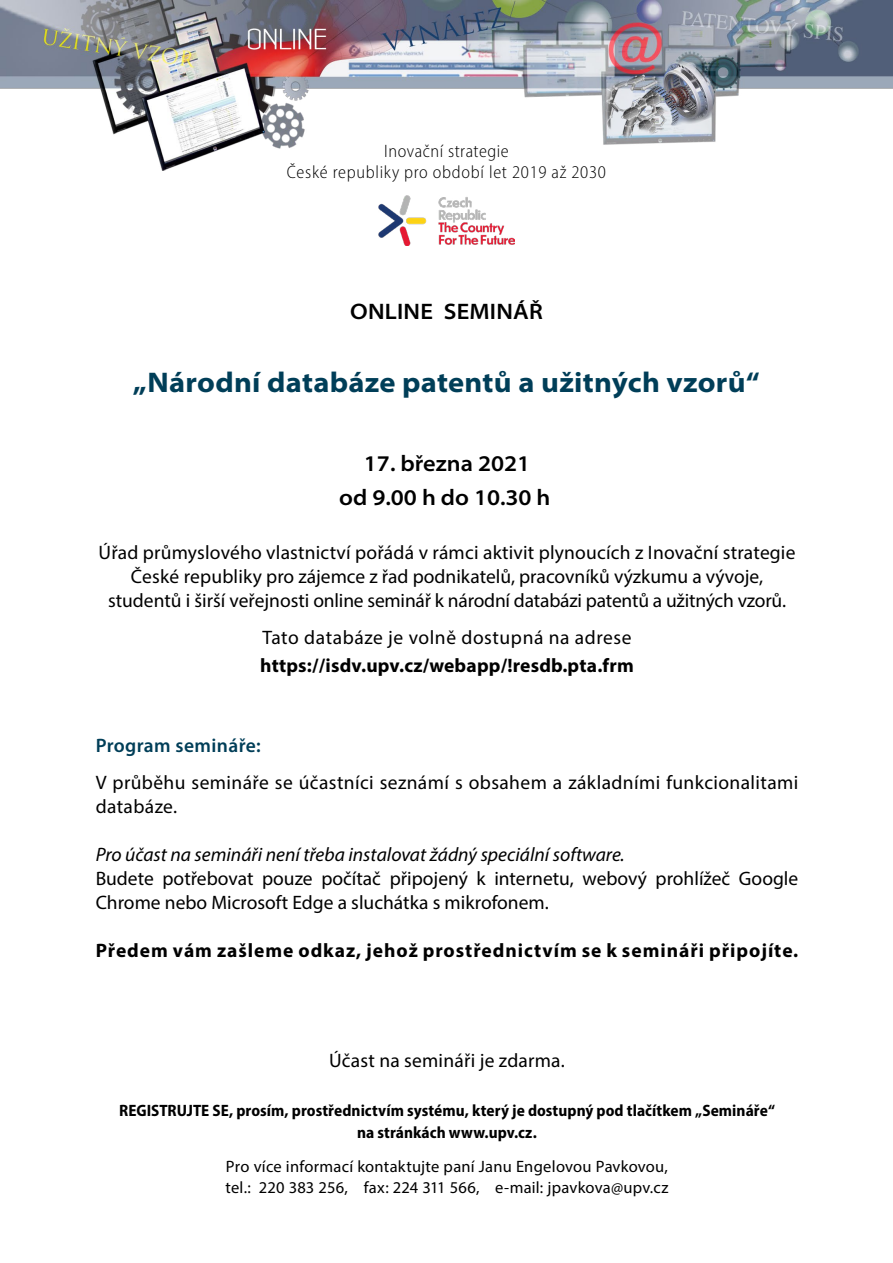
<style>
.page{position:relative;width:893px;height:1263px;background:#fff}
.page>*{position:absolute;margin:0;border:0;box-sizing:border-box;transform-origin:0 0}
.t1{font:700 semi-expanded 28.5px "Myriad Pro";letter-spacing:.01em;color:#003e58}
.t2{font:600 semi-expanded 22.5px/34.5px "Myriad Pro";color:#000;text-align:center}
.t3{font:19.5px/24px "Myriad Pro";letter-spacing:.005em;color:#000}
.t4{font:700 19.5px "Myriad Pro";letter-spacing:.05em;color:#000}
.t5{font:italic 19.5px "Myriad Pro";color:#000}
.t6{font:700 19.5px "Myriad Pro";letter-spacing:.01em;color:#000}
.t7{font:19.5px "Myriad Pro";letter-spacing:.03em;color:#000}
.t8{font:600 19.5px "Myriad Pro";letter-spacing:.02em;color:#003e58}
.t9{font:300 semi-condensed 18px/21.6px "Myriad Pro";letter-spacing:.04em;color:#000;text-align:center}
.t10{font:16.5px/21px "Myriad Pro";letter-spacing:.015em;color:#000}
.t11{font:700 semi-condensed 16.5px/22.5px "Myriad Pro";letter-spacing:.005em;color:#000;text-align:center}
</style>
<div class="page">
<img style="left:379px;top:196px;width:135px;height:49px">
<img style="left:0;top:0;width:893px;height:170px">
<p class="t9" style="left:287px;top:140px;width:320px">Inovační strategie<br>České republiky pro období let 2019 až 2030</p>
<p class="t2" style="left:350px;top:294px;width:194px">ONLINE SEMINÁŘ</p>
<h1 class="t1" style="left:133px;top:364px;width:629px">„Národní databáze patentů a užitných vzorů“</h1>
<p class="t2" style="left:339px;top:445px;width:213px">17. března 2021<br>od 9.00 h do 10.30 h</p>
<p class="t3" style="left:99px;top:540px;width:698px;text-align:center">Úřad průmyslového vlastnictví pořádá v rámci aktivit plynoucích z Inovační strategie<br>České republiky pro zájemce z řad podnikatelů, pracovníků výzkumu a vývoje, studentů i širší veřejnosti online seminář k národní databázi patentů a užitných vzorů.</p>
<p class="t7" style="left:262px;top:625px;width:371px">Tato databáze je volně dostupná na adrese</p>
<p class="t6" style="left:260px;top:653px;width:375px">https://isdv.upv.cz/webapp/!resdb.pta.frm</p>
<p class="t8" style="left:96px;top:733px;width:167px">Program semináře:</p>
<p class="t3" style="left:96px;top:770px;width:704px">V průběhu semináře se účastníci seznámí s obsahem a základními funkcionalitami databáze.</p>
<p class="t5" style="left:96px;top:843px;width:531px">Pro účast na semináři není třeba instalovat žádný speciální software.</p>
<p class="t3" style="left:96px;top:866px;width:704px">Budete potřebovat pouze počítač připojený k internetu, webový prohlížeč Google<br>Chrome nebo Microsoft Edge a sluchátka s mikrofonem.</p>
<p class="t4" style="left:96px;top:938px;width:704px">Předem vám zašleme odkaz, jehož prostřednictvím se k semináři připojíte.</p>
<p class="t3" style="left:329px;top:1048px;width:237px">Účast na semináři je zdarma.</p>
<p class="t11" style="left:119px;top:1099px;width:657px">REGISTRUJTE SE, prosím, prostřednictvím systému, který je dostupný pod tlačítkem „Semináře“ na stránkách www.upv.cz.</p>
<p class="t10" style="left:225px;top:1156px;width:445px">Pro více informací kontaktujte paní Janu Engelovou Pavkovou, tel.: 220 383 256, fax: 224 311 566, e-mail: jpavkova@upv.cz</p>
</div>
